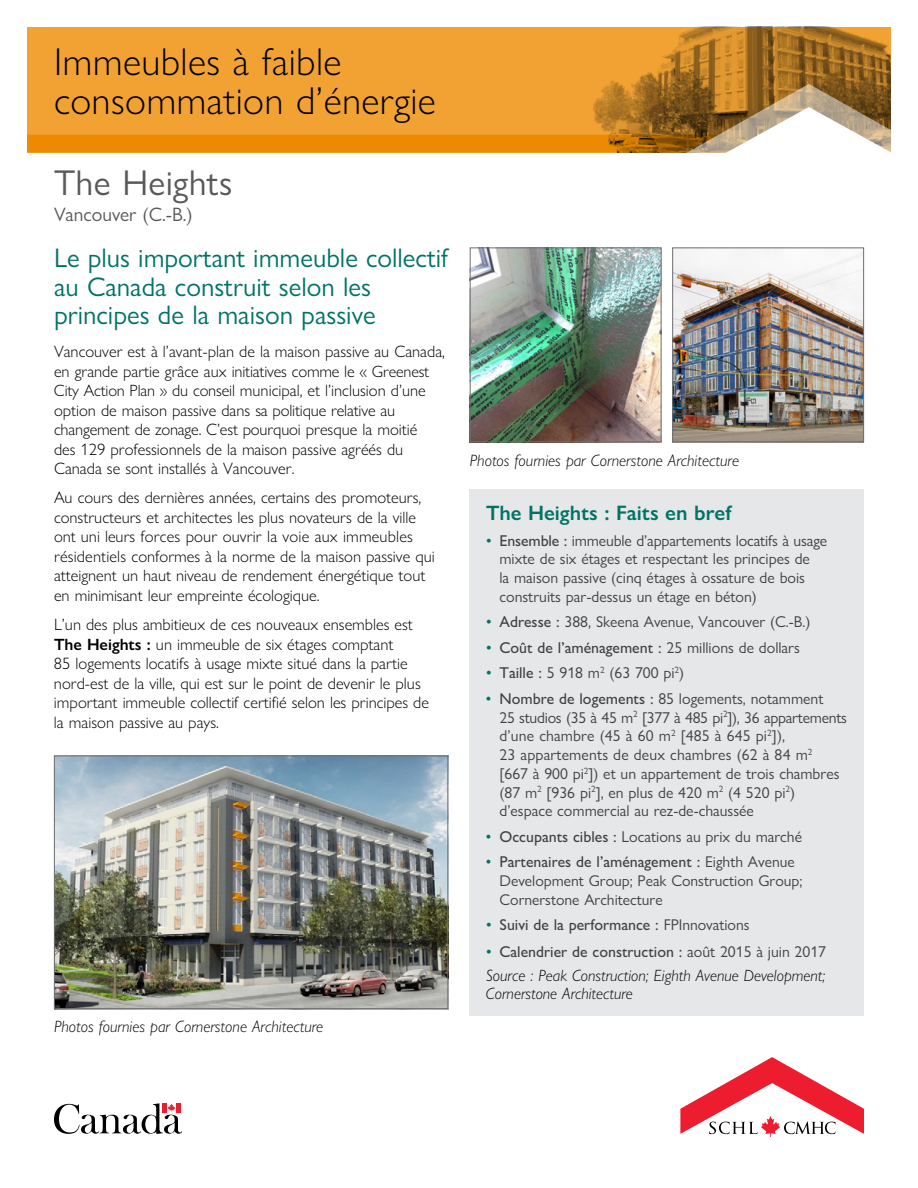
<style>
.page{position:relative;width:918px;height:1188px;background:#fff}
.page>*{position:absolute;margin:0;border:0;box-sizing:border-box;transform-origin:0 0}
.PH_Header_H1{font:300 39px/39px "Gill Sans Nova";letter-spacing:.01em;color:#000}
.PH_Header_H1-2{font:36px "Gill Sans Nova";letter-spacing:.01em;color:#58595b}
.PH_Subhead2_H2{font:27px/28.5px "Gill Sans Nova";color:#007367}
.PH_Box_Subhead_H3{font:600 21px "Gill Sans Nova";color:#007367}
.PH_Header_H1-3{font:19.5px "Gill Sans Nova";color:#58595b}
.PH_Body_P{font:300 16.5px/19.5px "Gill Sans Nova";color:#000}
.t1{font:italic 300 16.5px "Gill Sans Nova";color:#000}
.PH_Photo_credit{font:italic 300 16.35px/18px "Gill Sans Nova";color:#000}
.t2{font:15.75px/18.8px "Gill Sans Nova";color:#414042}
.t3{font:500 15.75px "Gill Sans Nova";color:#414042}
.t4{font:15.6px/18.8px "Gill Sans Nova";color:#414042}
.s1{font-size:16.35px}
.s2{font-weight:600;font-size:16.35px}
.s3{font-size:20.85px}
.s4{font-weight:500;color:#007367}
.s5{font-weight:500}
.s6{font-size:15.6px}
.s7{color:#007367}
.s8{font-weight:400}
.s9{font-weight:400;font-size:15.6px}
.s10{font-size:16.5px}
</style>
<div class="page">
<div style="left:27px;top:27px;width:864px;height:126px;background:#f1a233"></div>
<img style="left:610px;top:26px;width:281px;height:58px">
<svg style="left:27px;top:84px;width:864px;height:69px"></svg>
<svg style="left:54px;top:1103px;width:128px;height:31px"></svg>
<svg style="left:680px;top:1057px;width:184px;height:80px"></svg>
<div style="left:470px;top:489px;width:394px;height:527px;background:#e6e7e8"></div>
<img style="left:56px;top:758px;width:390px;height:249px">
<div style="left:54px;top:756px;width:394px;height:253px;border:1px solid #6d6e71"></div>
<img style="left:472px;top:250px;width:188px;height:190px">
<div style="left:470px;top:248px;width:192px;height:194px;border:1px solid #6d6e71"></div>
<img style="left:674px;top:250px;width:188px;height:190px">
<div style="left:672px;top:248px;width:192px;height:194px;border:1px solid #6d6e71"></div>
<h1 class="PH_Header_H1" style="left:54px;top:42px;width:383px">Immeubles à faible consommation d’énergie</h1>
<h1 class="PH_Header_H1-2" style="left:54px;top:161px;width:180px">The Heights</h1>
<h1 class="PH_Header_H1-3" style="left:54px;top:202px;width:140px">Vancouver (C.-B.)</h1>
<h2 class="PH_Subhead2_H2" style="left:54px;top:243px;width:396px">Le plus important immeuble collectif au Canada construit selon les principes de la maison passive</h2>
<p class="PH_Body_P" style="left:54px;top:342px;width:393px">Vancouver est à l’avant-plan de la maison passive au Canada, en grande partie grâce aux initiatives comme le « <span class="s1">Greenest City Action Plan</span> » du conseil municipal, et l’inclusion d’une option de maison passive dans sa politique relative au changement de zonage. C’est pourquoi presque la moitié<br>des 129 professionnels de la maison passive agréés du Canada se sont installés à Vancouver.</p>
<p class="PH_Body_P" style="left:54px;top:488px;width:382px">Au cours des dernières années, certains des promoteurs, constructeurs et architectes les plus novateurs de la ville ont uni leurs forces pour ouvrir la voie aux immeubles résidentiels conformes à la norme de la maison passive qui atteignent un haut niveau de rendement énergétique tout en minimisant leur empreinte écologique.</p>
<p class="PH_Body_P" style="left:54px;top:615px;width:377px">L’un des plus ambitieux de ces nouveaux ensembles est <span class="s2">The Heights :</span> un immeuble de six étages comptant<br>85 logements locatifs à usage mixte situé dans la partie nord-est de la ville, qui est sur le point de devenir le plus important immeuble collectif certifié selon les principes de la maison passive au pays.</p>
<p class="t1" style="left:54px;top:1016px;width:271px">Photos fournies par Cornerstone Architecture</p>
<p class="t1" style="left:470px;top:450px;width:271px">Photos fournies par Cornerstone Architecture</p>
<h3 class="PH_Box_Subhead_H3" style="left:486px;top:500px;width:247px"><span class="s3">The Heights</span> : Faits en bref</h3>
<p class="t2" style="left:499px;top:531px;width:329px;text-indent:-13px"><span class="s4">•</span> <span class="s5">Ensemble :</span> immeuble d’appartements locatifs à usage mixte de six étages et respectant les principes de<br>la maison passive (cinq étages à ossature de bois construits par-dessus un étage en béton)</p>
<p class="t2" style="left:486px;top:612px;width:326px"><span class="s4">•</span> <span class="s5">Adresse :</span> 388, <span class="s6">Skeena Avenue</span>, Vancouver (C.-B.)</p>
<p class="t3" style="left:486px;top:638px;width:315px"><span class="s7">•</span> Coût de l’aménagement : <span class="s8">25 millions de dollars</span></p>
<p class="t2" style="left:486px;top:663px;width:200px"><span class="s4">•</span> <span class="s5">Taille :</span> 5 918 m<sup>2</sup> (63 700 pi<sup>2</sup>)</p>
<p class="t2" style="left:499px;top:689px;width:349px;text-indent:-13px"><span class="s4">•</span> <span class="s5">Nombre de logements :</span> 85 logements, notamment<br>25 studios (35 à 45 m<sup>2</sup> [377 à 485 pi<sup>2</sup>]), 36 appartements d’une chambre (45 à 60 m<sup>2</sup> [485 à 645 pi<sup>2</sup>]),<br>23 appartements de deux chambres (62 à 84 m<sup>2<br></sup>[667 à 900 pi<sup>2</sup>]) et un appartement de trois chambres (87 m<sup>2</sup> [936 pi<sup>2</sup>], en plus de 420 m<sup>2</sup> (4 520 pi<sup>2</sup>) d’espace commercial au rez-de-chaussée</p>
<p class="t2" style="left:486px;top:827px;width:318px"><span class="s4">•</span> <span class="s5">Occupants cibles :</span> Locations au prix du marché</p>
<p class="t3" style="left:486px;top:852px;width:310px"><span class="s7">•</span> Partenaires de l’aménagement : <span class="s9">Eighth Avenue</span></p>
<p class="t4" style="left:500px;top:871px;width:304px">Development Group; Peak Construction Group;<br>Cornerstone Architecture</p>
<p class="t3" style="left:486px;top:915px;width:265px"><span class="s7">•</span> Suivi de la performance : <span class="s9">FPInnovations</span></p>
<p class="t3" style="left:486px;top:942px;width:342px"><span class="s7">•</span> Calendrier de construction : <span class="s8">août 2015 à juin 2017</span></p>
<p class="PH_Photo_credit" style="left:486px;top:967px;width:341px"><span class="s10">Source :</span> Peak Construction; Eighth Avenue Development;<br>Cornerstone Architecture</p>
</div>
